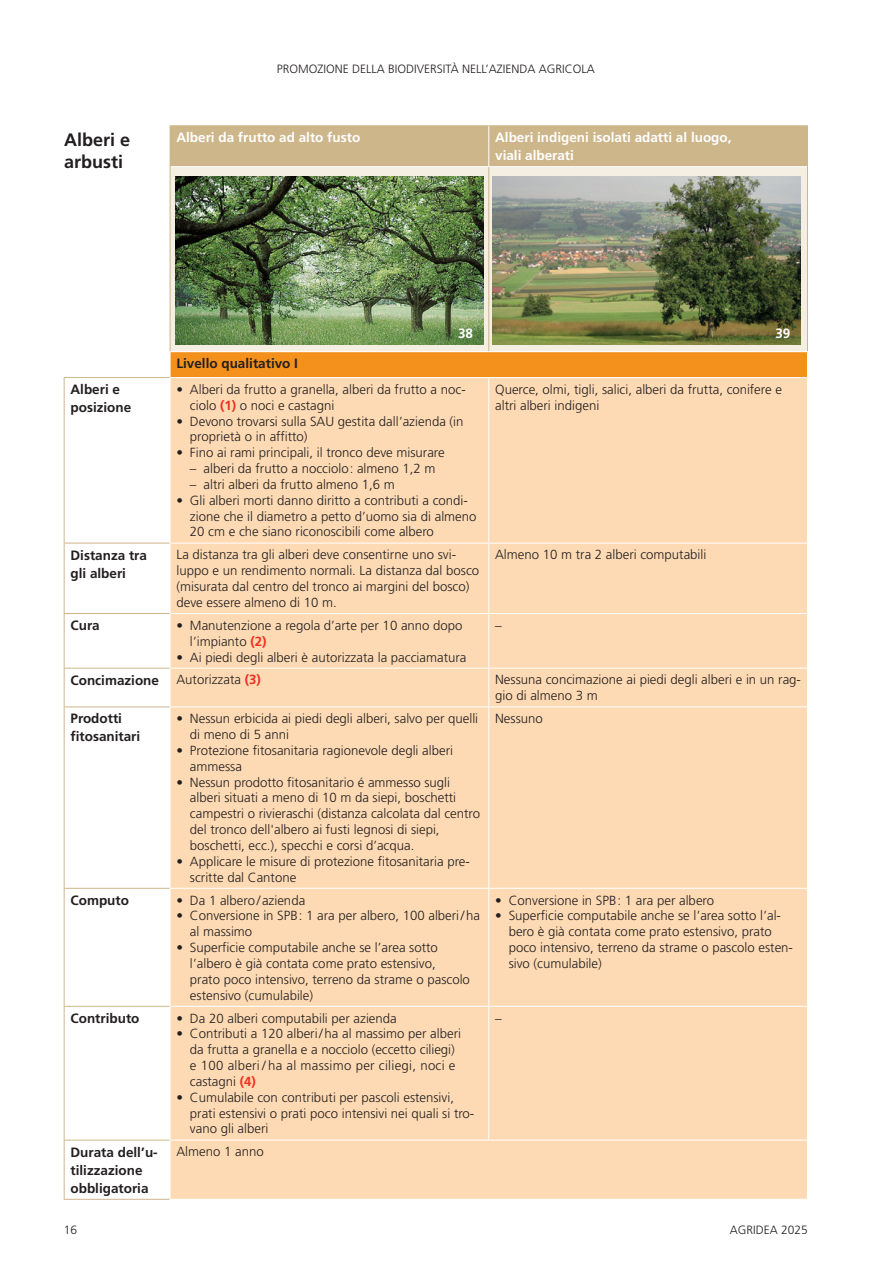
<style>
.page{position:relative;width:893px;height:1263px;background:#fff}
.page>*{position:absolute;margin:0;border:0;box-sizing:border-box;transform-origin:0 0}
.Überschrift_2_nach_1_2{font:700 18px/22.5px "Frutiger LT Pro";color:#231f20}
.Überschrift_3_nach_1_2{font:700 13.5px/18px "Frutiger LT Pro";color:#231f20}
.Überschrift_3_nach_1_2-2{font:700 13.5px/18px "Frutiger LT Pro";color:#fff}
.Standard_Grundschrift{font:300 13.2px/15.9px "Frutiger LT Pro";color:#231f20}
.t1{font:300 12px "Frutiger LT Pro";color:#231f20}
.s1{font-weight:700;color:#ef3122}
</style>
<div class="page">
<div style="left:171px;top:126px;width:636px;height:40px;background:#ceb68b"></div>
<svg style="left:171px;top:167px;width:636px;height:184px;background:#eae6d8"></svg>
<div style="left:170px;top:352px;width:637px;height:26px;background:#f4911d"></div>
<svg style="left:65px;top:542px;width:105px;height:657px"></svg>
<div style="left:171px;top:378px;width:636px;height:821px;background:#fddab3"></div>
<svg style="left:170px;top:352px;width:1px;height:25px"></svg>
<hr style="left:170px;top:377px;width:319px;height:1px;background:#fff">
<hr style="left:489px;top:377px;width:319px;height:1px;background:#fff">
<hr style="left:488px;top:378px;width:1px;height:165px;background:#fff">
<hr style="left:170px;top:543px;width:319px;height:1px;background:#fff">
<hr style="left:489px;top:543px;width:319px;height:1px;background:#fff">
<hr style="left:488px;top:543px;width:1px;height:70px;background:#fff">
<hr style="left:170px;top:613px;width:319px;height:1px;background:#fff">
<hr style="left:489px;top:613px;width:319px;height:1px;background:#fff">
<hr style="left:488px;top:614px;width:1px;height:54px;background:#fff">
<hr style="left:170px;top:668px;width:319px;height:1px;background:#fff">
<hr style="left:489px;top:668px;width:319px;height:1px;background:#fff">
<hr style="left:488px;top:669px;width:1px;height:37px;background:#fff">
<hr style="left:170px;top:706px;width:319px;height:1px;background:#fff">
<hr style="left:489px;top:706px;width:319px;height:1px;background:#fff">
<hr style="left:488px;top:707px;width:1px;height:181px;background:#fff">
<hr style="left:170px;top:888px;width:319px;height:1px;background:#fff">
<hr style="left:489px;top:888px;width:319px;height:1px;background:#fff">
<hr style="left:488px;top:889px;width:1px;height:117px;background:#fff">
<hr style="left:170px;top:1006px;width:319px;height:1px;background:#fff">
<hr style="left:489px;top:1006px;width:319px;height:1px;background:#fff">
<hr style="left:488px;top:1007px;width:1px;height:133px;background:#fff">
<hr style="left:170px;top:1140px;width:319px;height:1px;background:#fff">
<hr style="left:489px;top:1140px;width:319px;height:1px;background:#fff">
<hr style="left:64px;top:377px;width:106px;height:1px;background:#ceb68b">
<hr style="left:64px;top:378px;width:1px;height:165px;background:#ceb68b">
<hr style="left:64px;top:543px;width:106px;height:1px;background:#ceb68b">
<hr style="left:64px;top:543px;width:1px;height:70px;background:#ceb68b">
<hr style="left:64px;top:613px;width:106px;height:1px;background:#ceb68b">
<hr style="left:64px;top:614px;width:1px;height:54px;background:#ceb68b">
<hr style="left:64px;top:668px;width:106px;height:1px;background:#ceb68b">
<hr style="left:64px;top:668px;width:1px;height:38px;background:#ceb68b">
<hr style="left:64px;top:706px;width:106px;height:1px;background:#ceb68b">
<hr style="left:64px;top:707px;width:1px;height:181px;background:#ceb68b">
<hr style="left:64px;top:888px;width:106px;height:1px;background:#ceb68b">
<hr style="left:64px;top:889px;width:1px;height:117px;background:#ceb68b">
<hr style="left:64px;top:1006px;width:106px;height:1px;background:#ceb68b">
<hr style="left:64px;top:1007px;width:1px;height:133px;background:#ceb68b">
<hr style="left:64px;top:1140px;width:106px;height:1px;background:#ceb68b">
<hr style="left:64px;top:1140px;width:1px;height:59px;background:#ceb68b">
<hr style="left:64px;top:1199px;width:106px;height:1px;background:#ceb68b">
<hr style="left:170px;top:125px;width:319px;height:1px;background:#ceb68b">
<hr style="left:170px;top:126px;width:1px;height:41px;background:#ceb68b">
<hr style="left:489px;top:125px;width:319px;height:1px;background:#ceb68b">
<hr style="left:807px;top:126px;width:1px;height:41px;background:#ceb68b">
<hr style="left:170px;top:167px;width:1px;height:184px;background:#ceb68b">
<hr style="left:488px;top:167px;width:1px;height:184px;background:#ceb68b">
<hr style="left:807px;top:167px;width:1px;height:184px;background:#ceb68b">
<hr style="left:488px;top:126px;width:1px;height:40px;background:#fff">
<img style="left:175px;top:176px;width:308px;height:168px">
<img style="left:493px;top:176px;width:308px;height:168px">
<p class="t1" style="left:277px;top:62px;width:320px">PROMOZIONE DELLA BIODIVERSITÀ NELL’AZIENDA AGRICOLA</p>
<p class="Überschrift_2_nach_1_2" style="left:64px;top:128px;width:68px">Alberi e arbusti</p>
<p class="Überschrift_3_nach_1_2-2" style="left:176px;top:129px;width:185px">Alberi da frutto ad alto fusto</p>
<p class="Überschrift_3_nach_1_2-2" style="left:495px;top:129px;width:238px">Alberi indigeni isolati adatti al luogo, viali alberati</p>
<p class="Überschrift_3_nach_1_2" style="left:176px;top:354px;width:123px">Livello qualitativo I</p>
<p class="Überschrift_3_nach_1_2-2" style="left:458px;top:324px;width:17px">38</p>
<p class="Überschrift_3_nach_1_2-2" style="left:775px;top:324px;width:17px">39</p>
<p class="Überschrift_3_nach_1_2" style="left:71px;top:380px;width:62px">Alberi e posizione</p>
<p class="Standard_Grundschrift" style="left:190px;top:381px;width:277px;text-indent:-14px">• Alberi da frutto a granella, alberi da frutto a noc&shy;ciolo <span class="s1">(1)</span> o noci e castagni</p>
<p class="Standard_Grundschrift" style="left:190px;top:413px;width:275px;text-indent:-14px">• Devono trovarsi sulla SAU gestita dall’azienda (in proprietà o in affitto)</p>
<p class="Standard_Grundschrift" style="left:176px;top:445px;width:270px">• Fino ai rami principali, il tronco deve misurare</p>
<p class="Standard_Grundschrift" style="left:190px;top:461px;width:247px">– alberi da frutto a nocciolo: almeno 1,2 m</p>
<p class="Standard_Grundschrift" style="left:190px;top:476px;width:206px">– altri alberi da frutto almeno 1,6 m</p>
<p class="Standard_Grundschrift" style="left:190px;top:492px;width:288px;text-indent:-14px">• Gli alberi morti danno diritto a contributi a condi&shy;zione che il diametro a petto d’uomo sia di almeno<br>20 cm e che siano riconoscibili come albero</p>
<p class="Standard_Grundschrift" style="left:495px;top:381px;width:288px">Querce, olmi, tigli, salici, alberi da frutta, conifere e altri alberi indigeni</p>
<p class="Überschrift_3_nach_1_2" style="left:71px;top:546px;width:78px">Distanza tra gli alberi</p>
<p class="Standard_Grundschrift" style="left:176px;top:547px;width:304px">La distanza tra gli alberi deve consentirne uno svi&shy;luppo e un rendimento normali. La distanza dal bosco (misurata dal centro del tronco ai margini del bosco) deve essere almeno di 10 m.</p>
<p class="Standard_Grundschrift" style="left:495px;top:547px;width:213px">Almeno 10 m tra 2 alberi computabili</p>
<p class="Überschrift_3_nach_1_2" style="left:71px;top:616px;width:31px">Cura</p>
<p class="Standard_Grundschrift" style="left:190px;top:617px;width:274px;text-indent:-14px">• Manutenzione a regola d’arte per 10 anno dopo l’impianto <span class="s1">(2)</span></p>
<p class="Standard_Grundschrift" style="left:176px;top:649px;width:291px">• Ai piedi degli alberi è autorizzata la pacciamatura</p>
<p class="Standard_Grundschrift" style="left:495px;top:617px;width:8px">–</p>
<p class="Überschrift_3_nach_1_2" style="left:71px;top:671px;width:90px">Concimazione</p>
<p class="Standard_Grundschrift" style="left:176px;top:672px;width:86px">Autorizzata <span class="s1">(3)</span></p>
<p class="Standard_Grundschrift" style="left:495px;top:672px;width:307px">Nessuna concimazione ai piedi degli alberi e in un rag&shy;gio di almeno 3 m</p>
<p class="Überschrift_3_nach_1_2" style="left:71px;top:710px;width:71px">Prodotti fitosanitari</p>
<p class="Standard_Grundschrift" style="left:190px;top:711px;width:290px;text-indent:-14px">• Nessun erbicida ai piedi degli alberi, salvo per quelli di meno di 5 anni</p>
<p class="Standard_Grundschrift" style="left:190px;top:742px;width:265px;text-indent:-14px">• Protezione fitosanitaria ragionevole degli alberi ammessa</p>
<p class="Standard_Grundschrift" style="left:190px;top:774px;width:292px;text-indent:-14px">• Nessun prodotto fitosanitario é ammesso sugli alberi situati a meno di 10 m da siepi, boschetti campestri o rivieraschi (distanza calcolata dal centro del tronco dell'albero ai fusti legnosi di siepi, boschetti, ecc.), specchi e corsi d’acqua.</p>
<p class="Standard_Grundschrift" style="left:190px;top:853px;width:281px;text-indent:-14px">• Applicare le misure di protezione fitosanitaria pre&shy;scritte dal Cantone</p>
<p class="Standard_Grundschrift" style="left:495px;top:711px;width:49px">Nessuno</p>
<p class="Überschrift_3_nach_1_2" style="left:71px;top:891px;width:60px">Computo</p>
<p class="Standard_Grundschrift" style="left:176px;top:892px;width:130px">• Da 1 albero/azienda</p>
<p class="Standard_Grundschrift" style="left:190px;top:908px;width:292px;text-indent:-14px">• Conversione in SPB: 1 ara per albero, 100 alberi/ha al massimo</p>
<p class="Standard_Grundschrift" style="left:190px;top:940px;width:281px;text-indent:-14px">• Superficie computabile anche se l’area sotto l’albero è già contata come prato estensivo,<br>prato poco intensivo, terreno da strame o pascolo estensivo (cumulabile)</p>
<p class="Überschrift_3_nach_1_2" style="left:71px;top:1009px;width:70px">Contributo</p>
<p class="Standard_Grundschrift" style="left:176px;top:1010px;width:222px">• Da 20 alberi computabili per azienda</p>
<p class="Standard_Grundschrift" style="left:190px;top:1026px;width:273px;text-indent:-14px">• Contributi a 120 alberi/ha al massimo per alberi da frutta a granella e a nocciolo (eccetto ciliegi) e 100 alberi / ha al massimo per ciliegi, noci e castagni <span class="s1">(4)</span></p>
<p class="Standard_Grundschrift" style="left:190px;top:1089px;width:286px;text-indent:-14px">• Cumulabile con contributi per pascoli estensivi, prati estensivi o prati poco intensivi nei quali si tro&shy;vano gli alberi</p>
<p class="Überschrift_3_nach_1_2" style="left:71px;top:1143px;width:89px">Durata dell’u&shy;tilizzazione obbligatoria</p>
<p class="Standard_Grundschrift" style="left:176px;top:1144px;width:89px">Almeno 1 anno</p>
<p class="Standard_Grundschrift" style="left:495px;top:892px;width:220px">• Conversione in SPB: 1 ara per albero</p>
<p class="Standard_Grundschrift" style="left:509px;top:908px;width:286px;text-indent:-14px">• Superficie computabile anche se l’area sotto l’al&shy;bero è già contata come prato estensivo, prato poco intensivo, terreno da strame o pascolo esten&shy;sivo (cumulabile)</p>
<p class="Standard_Grundschrift" style="left:495px;top:1010px;width:8px">–</p>
<p class="t1" style="left:64px;top:1222px;width:15px">16</p>
<p class="t1" style="left:730px;top:1222px;width:80px">AGRIDEA 2025</p>
</div>
